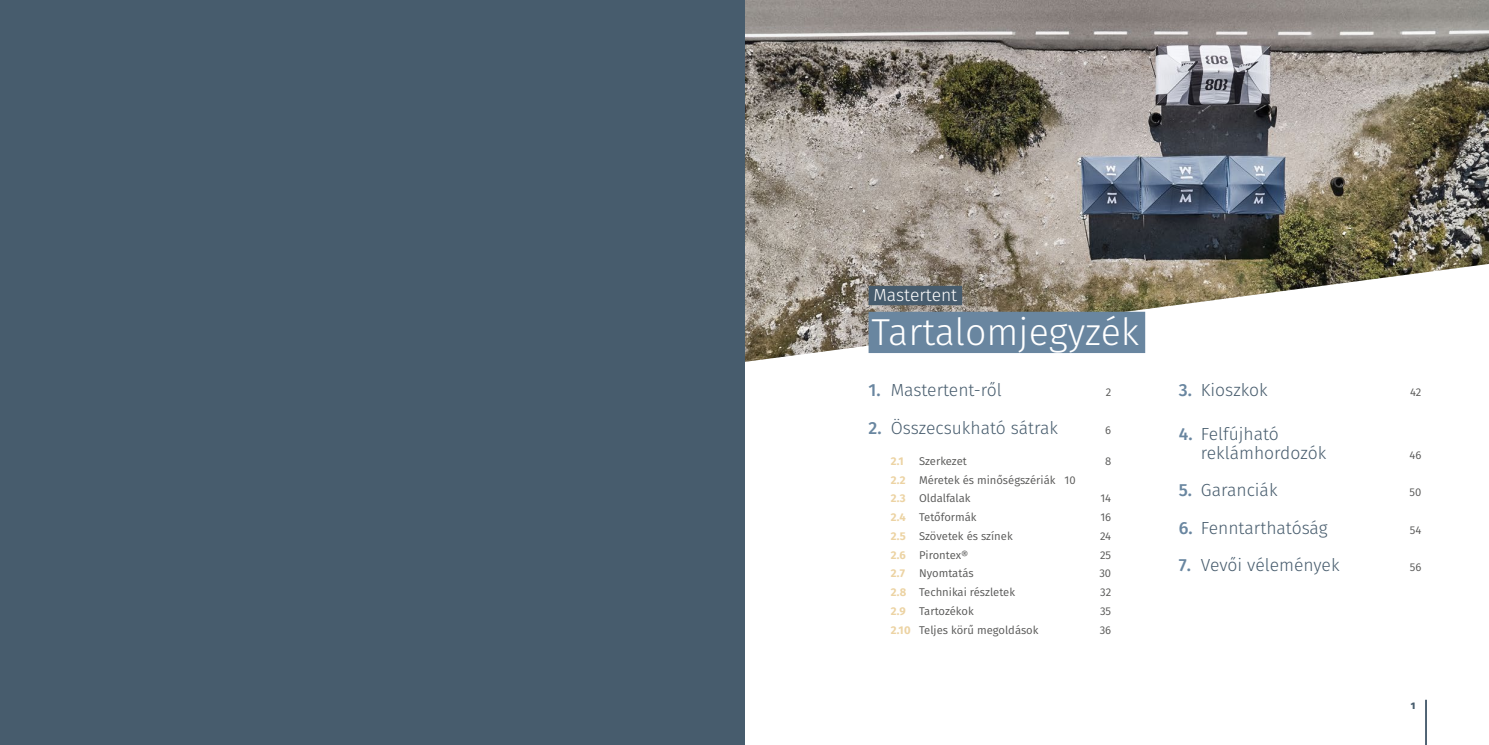
<style>
.page{position:relative;width:1489px;height:745px;background:#fff}
.page>*{position:absolute;margin:0;border:0;box-sizing:border-box;transform-origin:0 0}
.t1{font:300 37.5px "Fira Sans";color:#fff}
.t2{font:300 17.5px/18.8px "Fira Sans";color:#475c6d}
.t3{font:300 17.5px "Fira Sans";color:#fff}
.t4{font:11.25px/18.8px "Fira Sans";color:#575756}
.t5{font:700 11.25px "Fira Sans";color:#ecd3a3}
.t6{font:900 9.38px "Fira Sans";color:#475c6d}
.s1{font-weight:500;color:#6986a0}
.s2{font-weight:700;color:#ecd3a3}
</style>
<div class="page">
<img style="left:744px;top:0;width:744px;height:381px">
<div style="left:0;top:0;width:744px;height:744px;background:#475c6d"></div>
<div style="left:868px;top:285px;width:94px;height:20px;background:#475c6d"></div>
<div style="left:868px;top:311px;width:277px;height:42px;background:#6986a0"></div>
<hr style="left:1424px;top:699px;width:2px;height:45px;background:#475c6d">
<h2 class="t3" style="left:873px;top:283px;width:85px">Mastertent</h2>
<h1 class="t1" style="left:871px;top:305px;width:269px">Tartalomjegyzék</h1>
<h2 class="t2" style="left:868px;top:380px;width:135px"><span class="s1">1.</span> Mastertent-ről</h2>
<p class="t4" style="left:1105px;top:382px;width:7px">2</p>
<h2 class="t2" style="left:868px;top:417px;width:191px"><span class="s1">2.</span> Összecsukható sátrak</h2>
<p class="t4" style="left:1105px;top:419px;width:7px">6</p>
<p class="t5" style="left:890px;top:451px;width:15px">2.1</p>
<p class="t4" style="left:919px;top:451px;width:49px">Szerkezet</p>
<p class="t4" style="left:1104px;top:451px;width:8px">8</p>
<p class="t4" style="left:890px;top:469px;width:186px"><span class="s2">2.2</span> Méretek és minőségszériák 10<br><span class="s2">2.3</span> Oldalfalak</p>
<p class="t4" style="left:1100px;top:488px;width:12px">14</p>
<p class="t4" style="left:890px;top:507px;width:87px"><span class="s2">2.4</span> Tetőformák</p>
<p class="t4" style="left:1100px;top:507px;width:12px">16</p>
<p class="t4" style="left:890px;top:526px;width:123px"><span class="s2">2.5</span> Szövetek és színek</p>
<p class="t4" style="left:1099px;top:526px;width:13px">24</p>
<p class="t4" style="left:890px;top:544px;width:79px"><span class="s2">2.6</span> Pirontex®</p>
<p class="t4" style="left:1099px;top:544px;width:13px">25</p>
<p class="t5" style="left:890px;top:563px;width:16px">2.7</p>
<p class="t4" style="left:919px;top:563px;width:56px">Nyomtatás</p>
<p class="t4" style="left:1099px;top:563px;width:13px">30</p>
<p class="t4" style="left:890px;top:582px;width:126px"><span class="s2">2.8</span> Technikai részletek</p>
<p class="t4" style="left:1100px;top:582px;width:12px">32</p>
<p class="t4" style="left:890px;top:601px;width:85px"><span class="s2">2.9</span> Tartozékok</p>
<p class="t4" style="left:1099px;top:601px;width:13px">35</p>
<p class="t4" style="left:890px;top:619px;width:149px"><span class="s2">2.10</span> Teljes körű megoldások</p>
<p class="t4" style="left:1099px;top:619px;width:13px">36</p>
<h2 class="t2" style="left:1178px;top:380px;width:90px"><span class="s1">3.</span> Kioszkok</h2>
<p class="t4" style="left:1409px;top:382px;width:13px">42</p>
<h2 class="t2" style="left:1200px;top:424px;width:127px;text-indent:-22px"><span class="s1">4.</span> Felfújható reklámhordozók</h2>
<p class="t4" style="left:1409px;top:444px;width:13px">46</p>
<h2 class="t2" style="left:1178px;top:480px;width:100px"><span class="s1">5.</span> Garanciák</h2>
<p class="t4" style="left:1409px;top:482px;width:13px">50</p>
<h2 class="t2" style="left:1178px;top:517px;width:150px"><span class="s1">6.</span> Fenntarthatóság</h2>
<p class="t4" style="left:1409px;top:519px;width:13px">54</p>
<h2 class="t2" style="left:1178px;top:555px;width:162px"><span class="s1">7.</span> Vevői vélemények</h2>
<p class="t4" style="left:1409px;top:557px;width:13px">56</p>
<p class="t6" style="left:1410px;top:696px;width:6px">1</p>
</div>
